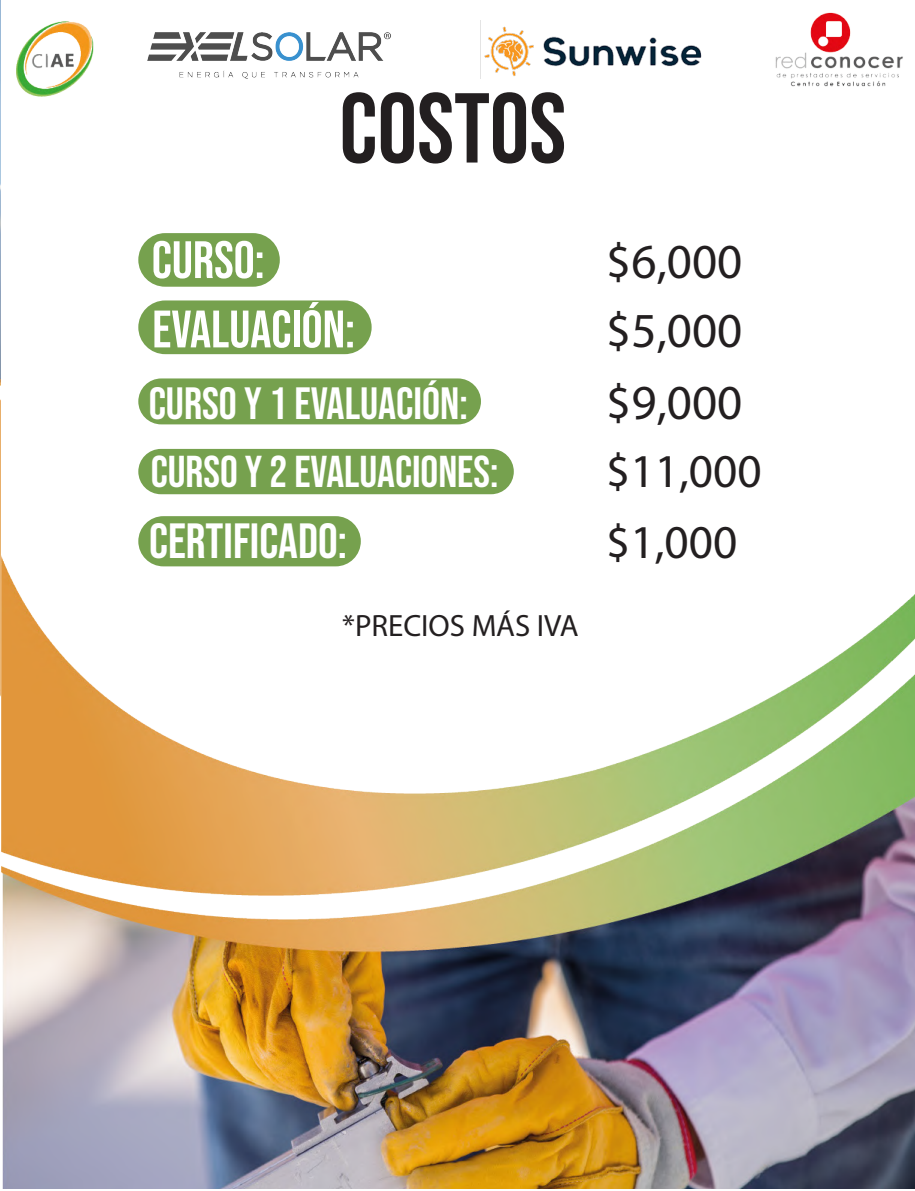
<style>
.page{position:relative;width:915px;height:1191px;background:#fff}
.page>*{position:absolute;margin:0;border:0;box-sizing:border-box;transform-origin:0 0}
.t1{font:99px "Bebas Neue";color:#231f20}
.t2{font:52.65px "Bebas Neue";color:#fff}
.t3{font:52.5px "Bebas Neue";color:#fff}
.t4{font:49.2px "Bebas Neue";color:#fff}
.t5{font:49.05px "Myriad Pro";color:#231f20}
.t6{font:47.25px "Myriad Pro";color:#231f20}
.t7{font:45px "Bebas Neue";color:#fff}
.t8{font:44.4px "Bebas Neue";color:#fff}
.t9{font:30.9px "Myriad Pro";color:#231f20}
</style>
<div class="page">
<img style="left:1px;top:12px;width:913px;height:1176px">
<img style="left:0;top:0;width:1px;height:697px">
<div style="left:138px;top:516px;width:223px;height:50px;background:#76a14e;border-radius:25px"></div>
<div style="left:138px;top:378px;width:343px;height:46px;background:#76a14e;border-radius:23px"></div>
<div style="left:138px;top:449px;width:375px;height:45px;background:#76a14e;border-radius:23px"></div>
<div style="left:138px;top:300px;width:233px;height:54px;background:#76a14e;border-radius:27px"></div>
<div style="left:138px;top:233px;width:142px;height:54px;background:#76a14e;border-radius:27px"></div>
<img style="left:145px;top:29px;width:247px;height:50px">
<img style="left:480px;top:21px;width:224px;height:58px">
<p class="t1" style="left:339px;top:72px;width:228px">COSTOS</p>
<p class="t3" style="left:152px;top:230px;width:114px">CURSO:</p>
<p class="t5" style="left:606px;top:231px;width:137px">$6,000</p>
<p class="t5" style="left:606px;top:300px;width:137px">$5,000</p>
<p class="t5" style="left:606px;top:372px;width:137px">$9,000</p>
<p class="t6" style="left:606px;top:442px;width:157px">$11,000</p>
<p class="t6" style="left:606px;top:513px;width:133px">$1,000</p>
<p class="t2" style="left:152px;top:299px;width:204px">EVALUACIÓN:</p>
<p class="t7" style="left:149px;top:377px;width:320px">CURSO Y 1 EVALUACIÓN:</p>
<p class="t8" style="left:151px;top:446px;width:349px">CURSO Y 2 EVALUACIONES:</p>
<p class="t4" style="left:149px;top:513px;width:199px">CERTIFICADO:</p>
<p class="t9" style="left:342px;top:606px;width:238px">*PRECIOS MÁS IVA</p>
</div>
